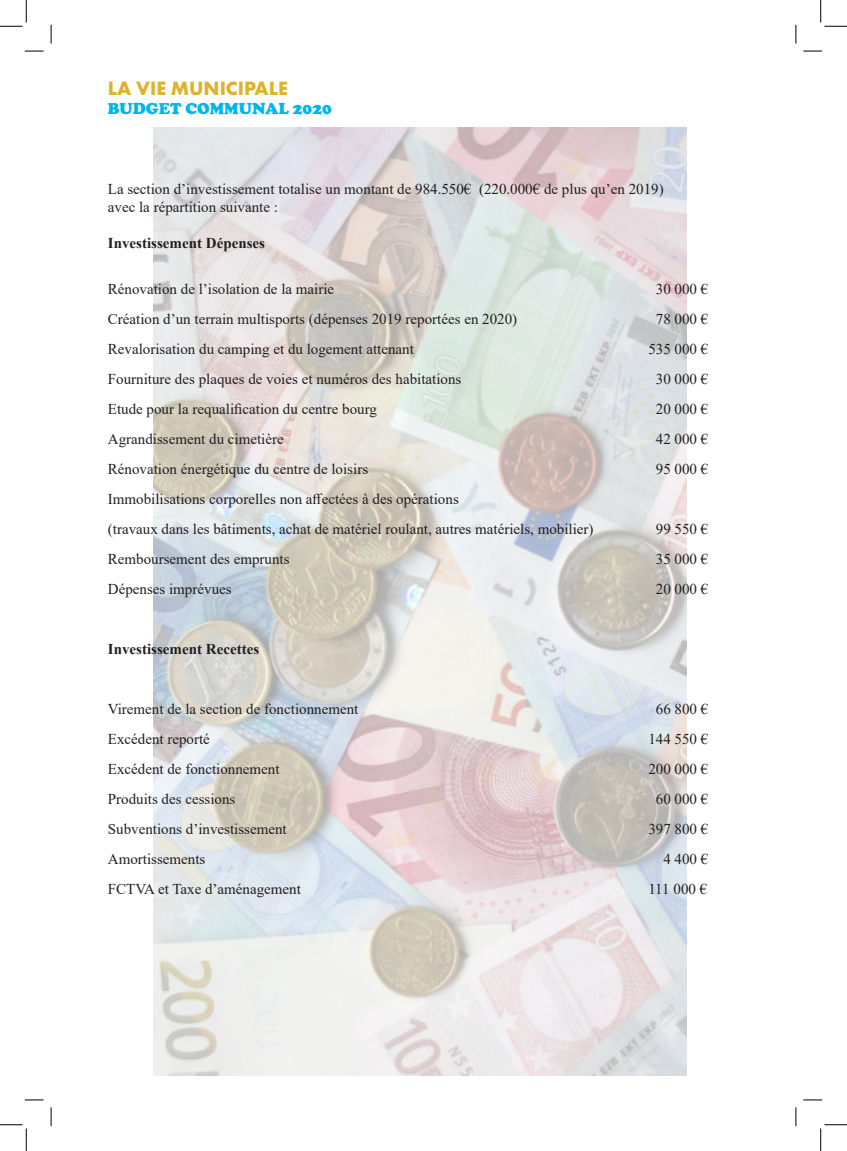
<style>
.page{position:relative;width:847px;height:1151px;background:#fff}
.page>*{position:absolute;margin:0;border:0;box-sizing:border-box;transform-origin:0 0}
.t1{font:700 20px "Futura PT";color:#deb32b}
.t2{font:900 16.25px "Cooper";color:#00b6f0}
.t3{font:15px/18px "Times New Roman";color:#231f20}
.t4{font:700 15px "Times New Roman";color:#231f20}
</style>
<div class="page">
<img style="left:153px;top:127px;width:533px;height:948px">
<svg style="left:25px;top:50px;width:19px;height:2px"></svg>
<svg style="left:803px;top:50px;width:18px;height:2px"></svg>
<svg style="left:25px;top:1099px;width:19px;height:2px"></svg>
<svg style="left:803px;top:1099px;width:18px;height:2px"></svg>
<svg style="left:50px;top:25px;width:2px;height:19px"></svg>
<svg style="left:50px;top:1107px;width:2px;height:19px"></svg>
<svg style="left:795px;top:25px;width:1px;height:19px"></svg>
<svg style="left:795px;top:1107px;width:1px;height:19px"></svg>
<svg style="left:0;top:0;width:27px;height:27px"></svg>
<svg style="left:0;top:1124px;width:27px;height:27px"></svg>
<svg style="left:820px;top:0;width:26px;height:27px"></svg>
<svg style="left:820px;top:1124px;width:26px;height:27px"></svg>
<p class="t1" style="left:108px;top:75px;width:181px">LA VIE MUNICIPALE</p>
<p class="t2" style="left:108px;top:99px;width:225px">BUDGET COMMUNAL 2020</p>
<p class="t3" style="left:108px;top:179px;width:557px">La section d’investissement totalise un montant de 984.550€ (220.000€ de plus qu’en 2019) avec la répartition suivante :</p>
<p class="t4" style="left:108px;top:232px;width:159px">Investissement Dépenses</p>
<p class="t3" style="left:108px;top:279px;width:228px">Rénovation de l’isolation de la mairie</p>
<p class="t3" style="left:655px;top:279px;width:54px">30 000 €</p>
<p class="t3" style="left:108px;top:309px;width:411px">Création d’un terrain multisports (dépenses 2019 reportées en 2020)</p>
<p class="t3" style="left:655px;top:309px;width:54px">78 000 €</p>
<p class="t3" style="left:108px;top:339px;width:307px">Revalorisation du camping et du logement attenant</p>
<p class="t3" style="left:648px;top:339px;width:61px">535 000 €</p>
<p class="t3" style="left:108px;top:369px;width:355px">Fourniture des plaques de voies et numéros des habitations</p>
<p class="t3" style="left:655px;top:369px;width:54px">30 000 €</p>
<p class="t3" style="left:108px;top:399px;width:270px">Etude pour la requalification du centre bourg</p>
<p class="t3" style="left:655px;top:399px;width:54px">20 000 €</p>
<p class="t3" style="left:108px;top:429px;width:177px">Agrandissement du cimetière</p>
<p class="t3" style="left:655px;top:429px;width:54px">42 000 €</p>
<p class="t3" style="left:108px;top:459px;width:262px">Rénovation énergétique du centre de loisirs</p>
<p class="t3" style="left:655px;top:459px;width:54px">95 000 €</p>
<p class="t3" style="left:108px;top:489px;width:352px">Immobilisations corporelles non affectées à des opérations</p>
<p class="t3" style="left:108px;top:519px;width:487px">(travaux dans les bâtiments, achat de matériel roulant, autres matériels, mobilier)</p>
<p class="t3" style="left:655px;top:519px;width:54px">99 550 €</p>
<p class="t3" style="left:108px;top:549px;width:183px">Remboursement des emprunts</p>
<p class="t3" style="left:655px;top:549px;width:54px">35 000 €</p>
<p class="t3" style="left:108px;top:579px;width:125px">Dépenses imprévues</p>
<p class="t3" style="left:655px;top:579px;width:54px">20 000 €</p>
<p class="t4" style="left:108px;top:638px;width:153px">Investissement Recettes</p>
<p class="t3" style="left:108px;top:699px;width:252px">Virement de la section de fonctionnement</p>
<p class="t3" style="left:655px;top:699px;width:54px">66 800 €</p>
<p class="t3" style="left:108px;top:729px;width:104px">Excédent reporté</p>
<p class="t3" style="left:648px;top:729px;width:61px">144 550 €</p>
<p class="t3" style="left:108px;top:759px;width:173px">Excédent de fonctionnement</p>
<p class="t3" style="left:648px;top:759px;width:61px">200 000 €</p>
<p class="t3" style="left:108px;top:789px;width:129px">Produits des cessions</p>
<p class="t3" style="left:655px;top:789px;width:54px">60 000 €</p>
<p class="t3" style="left:108px;top:819px;width:180px">Subventions d’investissement</p>
<p class="t3" style="left:648px;top:819px;width:61px">397 800 €</p>
<p class="t3" style="left:108px;top:849px;width:99px">Amortissements</p>
<p class="t3" style="left:663px;top:849px;width:46px">4 400 €</p>
<p class="t3" style="left:108px;top:879px;width:194px">FCTVA et Taxe d’aménagement</p>
<p class="t3" style="left:648px;top:879px;width:60px">111 000 €</p>
</div>
